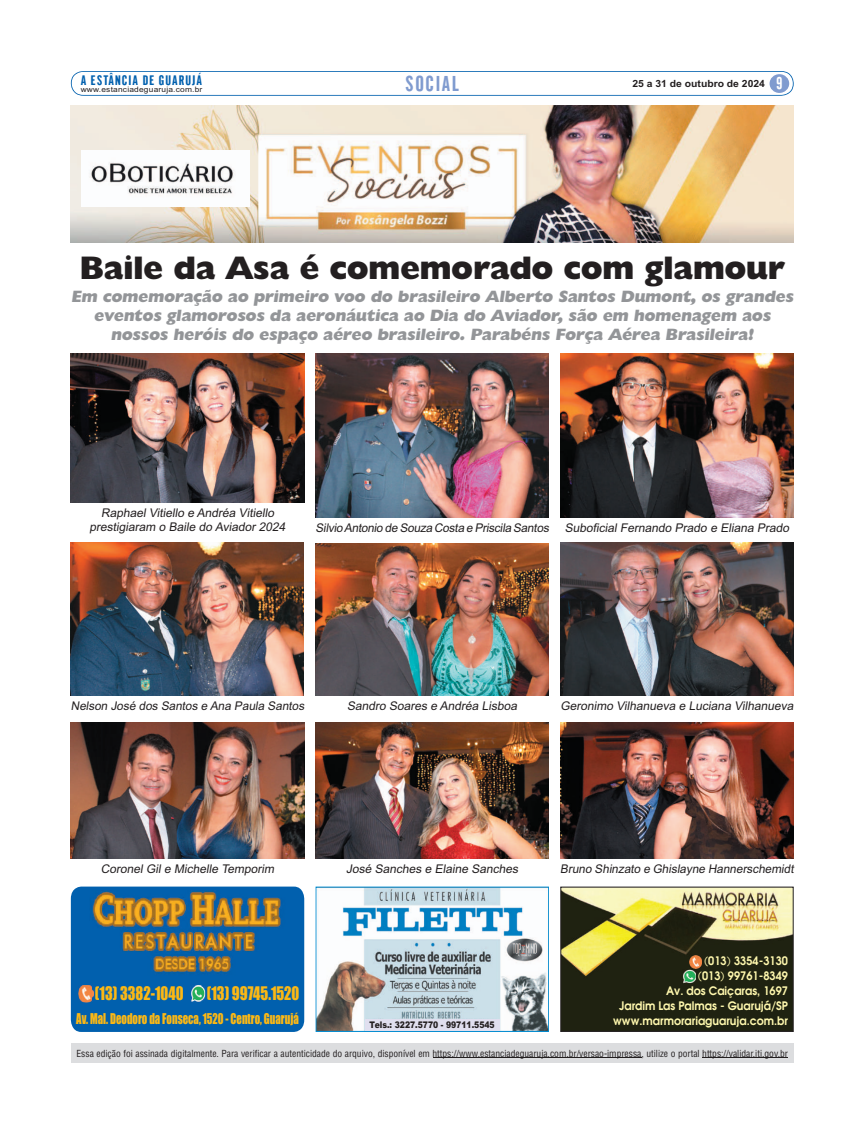
<style>
.page{position:relative;width:865px;height:1134px;background:#fff}
.page>*{position:absolute;margin:0;border:0;box-sizing:border-box;transform-origin:0 0}
.t1{font:800 32.8px "Humanist 521 BT";color:#231f20}
.t2{font:20.9px "Gothic CG No 1";letter-spacing:.075em;color:#809bcf;scale:1.05 1}
.t3{font:17.3px "Impact";color:#fcb814;scale:.85 1}
.t4{font:800 16.5px/19px "Humanist 521 BT";color:#939598;text-align:center}
.t5{font:16.5px "Gothic CG No 1";color:#fff;scale:1.05 1}
.t6{font:13.7px "Impact";color:#fcb814;scale:.78 1}
.t7{font:13.4px "Gothic CG No 1";letter-spacing:.075em;color:#0160ae;scale:1.08 1}
.t8{font:italic 12px/14px "Arial";letter-spacing:-.015em;color:#231f20;text-align:center}
.t9{font:700 11.7px/14.8px "Avalon";color:#fff8ae;text-align:right;scale:.94 1}
.t10{font:700 9.9px "Arial";color:#231f20;scale:1.05 1}
.t11{font:9.5px "Switzerland Condensed";color:#231f20}
.t12{font:900 9.2px "Arial";color:#231f20;scale:.84 1}
.t13{font:7.5px "Arial";letter-spacing:.025em;color:#231f20;scale:1.11 1}
</style>
<div class="page">
<svg style="left:71px;top:71px;width:723px;height:25px"></svg>
<div style="left:770px;top:74px;width:19px;height:19px;background:#809bcf;border-radius:50%"></div>
<img style="left:71px;top:105px;width:723px;height:137px">
<img style="left:82px;top:151px;width:167px;height:56px">
<div style="left:71px;top:1043px;width:723px;height:20px;background:#dcdddf"></div>
<hr style="left:433px;top:1057px;width:208px;height:1px;background:#231f20">
<hr style="left:702px;top:1057px;width:86px;height:1px;background:#231f20">
<img style="left:316px;top:353px;width:233px;height:164px">
<img style="left:316px;top:543px;width:233px;height:153px">
<img style="left:560px;top:353px;width:234px;height:164px">
<img style="left:71px;top:353px;width:233px;height:150px">
<img style="left:316px;top:722px;width:233px;height:136px">
<img style="left:71px;top:543px;width:233px;height:153px">
<img style="left:560px;top:543px;width:234px;height:153px">
<img style="left:71px;top:722px;width:233px;height:136px">
<img style="left:560px;top:722px;width:234px;height:136px">
<svg style="left:560px;top:887px;width:234px;height:145px;background:#5e5c38"></svg>
<svg style="left:316px;top:887px;width:233px;height:145px"></svg>
<div style="left:365px;top:1020px;width:134px;height:11px;background:#e0dfef"></div>
<svg style="left:71px;top:887px;width:233px;height:145px;background:#306a8e"></svg>
<p class="t7" style="left:81px;top:76px;width:114px">A ESTÂNCIA DE GUARUJÁ</p>
<p class="t13" style="left:81px;top:87px;width:111px">www.estanciadeguaruja.com.br</p>
<h2 class="t2" style="left:405px;top:76px;width:53px">SOCIAL</h2>
<p class="t10" style="left:632px;top:80px;width:128px">25 a 31 de outubro de 2024</p>
<h3 class="t5" style="left:777px;top:77px;width:7px">9</h3>
<h1 class="t1" style="left:80px;top:257px;width:707px">Baile da Asa é comemorado com glamour</h1>
<h3 class="t4" style="left:71px;top:288px;width:726px">Em comemoração ao primeiro voo do brasileiro Alberto Santos Dumont, os grandes eventos glamorosos da aeronáutica ao Dia do Aviador, são em homenagem aos nossos heróis do espaço aéreo brasileiro. Parabéns Força Aérea Brasileira!</h3>
<p class="t8" style="left:90px;top:507px;width:199px">Raphael Vitiello e Andréa Vitiello prestigiaram o Baile do Aviador 2024</p>
<p class="t8" style="left:316px;top:521px;width:237px">Silvio Antonio de Souza Costa e Priscila Santos</p>
<p class="t8" style="left:565px;top:521px;width:227px">Suboficial Fernando Prado e Eliana Prado</p>
<p class="t8" style="left:71px;top:700px;width:237px">Nelson José dos Santos e Ana Paula Santos</p>
<p class="t8" style="left:560px;top:700px;width:236px">Geronimo Vilhanueva e Luciana Vilhanueva</p>
<p class="t8" style="left:347px;top:700px;width:173px">Sandro Soares e Andréa Lisboa</p>
<p class="t8" style="left:101px;top:863px;width:176px">Coronel Gil e Michelle Temporim</p>
<p class="t8" style="left:346px;top:863px;width:175px">José Sanches e Elaine Sanches</p>
<h3 class="t3" style="left:95px;top:988px;width:106px">(13) 3382-1040</h3>
<h3 class="t3" style="left:207px;top:988px;width:110px">(13) 99745.1520</h3>
<p class="t6" style="left:76px;top:1014px;width:287px">Av. Mal. Deodoro da Fonseca, 1520 - Centro, Guarujá</p>
<p class="t12" style="left:370px;top:1022px;width:151px">Tels.: 3227.5770 - 99711.5545</p>
<p class="t8" style="left:560px;top:863px;width:237px">Bruno Shinzato e Ghislayne Hannerschemidt</p>
<p class="t9" style="left:613px;top:955px;width:188px">(013) 3354-3130<br>(013) 99761-8349<br>Av. dos Caiçaras, 1697<br>Jardim Las Palmas - Guarujá/SP www.marmorariaguaruja.com.br</p>
<p class="t11" style="left:77px;top:1049px;width:713px">Essa edição foi assinada digitalmente. Para verificar a autenticidade do arquivo, disponível em https://www.estanciadeguaruja.com.br/versao-impressa, utilize o portal https://validar.iti.gov.br</p>
</div>
